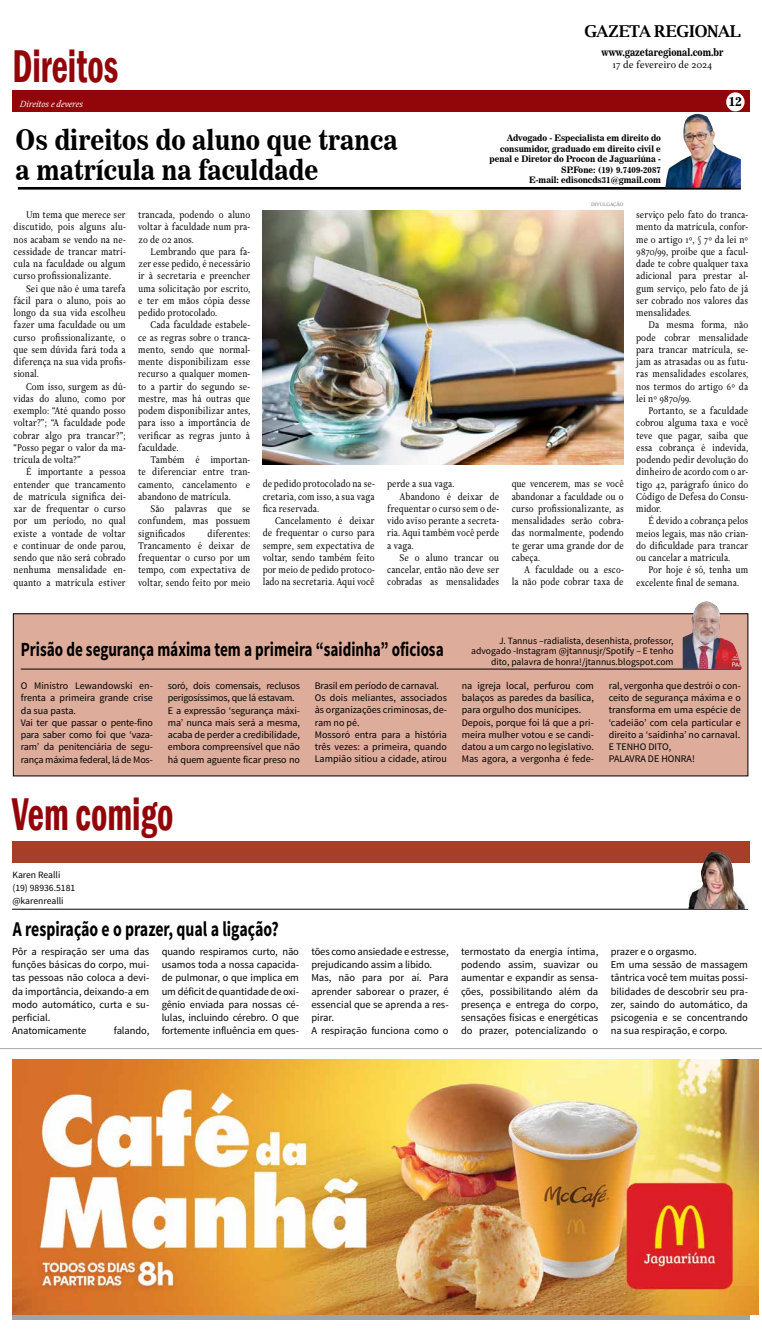
<style>
.page{position:relative;width:762px;height:1332px;background:#fff}
.page>*{position:absolute;margin:0;border:0;box-sizing:border-box;transform-origin:0 0}
.t1{font:600 condensed 47.25px "Franklin Gothic";color:#920609;scale:.75 1}
.t2{font:28px/30.6px "News 706 BT Bold C";color:#000;scale:.9 1}
.t3{font:700 21px "Source Sans Pro";color:#000;scale:.75 1}
.t4{font:700 20.12px "Source Sans Pro";color:#000;scale:.75 1}
.t5{font:700 16.36px "Luxi Serif";letter-spacing:-.02em;color:#000}
.t6{font:13.12px "News 706 BT Bold C";color:#000}
.t7{font:10.5px/12.2px "Delicato Pro";color:#000;text-align:justify;scale:.9 1}
.t8{font:10.5px/13.1px "Source Sans Pro";color:#000}
.t9{font:10.5px "News 706 BT Bold C";color:#000;scale:.87 1}
.t10{font:10.5px "Delicato Pro";color:#000}
.t11{font:10.06px/12.2px "Source Sans Pro";letter-spacing:-.005em;color:#000}
.t12{font:9.62px/10.5px "Source Sans Pro";color:#000;text-align:right}
.t13{font:italic 9.62px "Delicato Pro";color:#fff}
.t14{font:8.75px/10.5px "News 706 BT Bold C";color:#000;text-align:right;scale:.96 1}
.t15{font:5.25px "Delicato Pro";color:#6d6e71}
</style>
<div class="page">
<div style="left:12px;top:1314px;width:737px;height:6px;background:#9fa4a6"></div>
<div style="left:12px;top:90px;width:737px;height:22px;background:#920609"></div>
<div style="left:726px;top:92px;width:18px;height:19px;background:#fff;border-radius:50%"></div>
<hr style="left:18px;top:187px;width:722px;height:3px;background:#000">
<img style="left:665px;top:114px;width:75px;height:74px">
<hr style="left:0;top:1048px;width:761px;height:1px;background:#a7a9ac">
<div style="left:13px;top:614px;width:734px;height:162px;background:#ddac9a"></div>
<div style="left:13px;top:613px;width:735px;height:163px;border:1px solid #000"></div>
<hr style="left:21px;top:669px;width:719px;height:1px;background:#000">
<img style="left:682px;top:602px;width:59px;height:67px">
<img style="left:262px;top:210px;width:361px;height:255px">
<img style="left:12px;top:1059px;width:746px;height:255px">
<div style="left:12px;top:841px;width:737px;height:22px;background:#a73e29"></div>
<hr style="left:12px;top:909px;width:735px;height:1px;background:#000">
<img style="left:688px;top:852px;width:60px;height:57px">
<h1 class="t1" style="left:12px;top:34px;width:142px">Direitos</h1>
<h3 class="t5" style="left:584px;top:20px;width:158px">GAZETA REGIONAL</h3>
<p class="t9" style="left:601px;top:46px;width:142px">www.gazetaregional.com.br</p>
<p class="t10" style="left:612px;top:59px;width:101px">17 de fevereiro de 2024</p>
<p class="t13" style="left:20px;top:98px;width:65px">Direitos e deveres</p>
<p class="t6" style="left:728px;top:93px;width:15px">12</p>
<h2 class="t2" style="left:16px;top:124px;width:426px">Os direitos do aluno que tranca a matrícula na faculdade</h2>
<p class="t14" style="left:489px;top:133px;width:180px">Advogado - Especialista em direito do consumidor, graduado em direito civil e penal e Diretor do Procon de Jaguariúna - SP.Fone: (19) 9.7409-2087<br>E-mail: edisoncds31@gmail.com</p>
<p class="t15" style="left:591px;top:201px;width:34px">DIVULGAÇÃO</p>
<p class="t7" style="left:14px;top:209px;width:126px;text-indent:12px">Um tema que merece ser discutido, pois alguns alu&shy;nos acabam se vendo na ne&shy;cessidade de trancar matrí&shy;cula na faculdade ou algum curso profissionalizante.</p>
<p class="t7" style="left:14px;top:282px;width:126px;text-indent:12px">Sei que não é uma tarefa fácil para o aluno, pois ao longo da sua vida escolheu fazer uma faculdade ou um curso profissionalizante, o que sem dúvida fará toda a diferença na sua vida profis&shy;sional.</p>
<p class="t7" style="left:14px;top:380px;width:126px;text-indent:12px">Com isso, surgem as dú&shy;vidas do aluno, como por exemplo: “Até quando posso voltar?”; “A faculdade pode cobrar algo pra trancar?”; “Posso pegar o valor da ma&shy;trícula de volta?”</p>
<p class="t7" style="left:14px;top:466px;width:126px;text-indent:12px">É importante a pessoa entender que trancamento de matrícula significa dei&shy;xar de frequentar o curso por um período, no qual existe a vontade de voltar e continuar de onde parou, sendo que não será cobrado nenhuma mensalidade en&shy;quanto a matrícula estiver</p>
<p class="t7" style="left:138px;top:209px;width:126px">trancada, podendo o aluno voltar à faculdade num pra&shy;zo de 02 anos.</p>
<p class="t7" style="left:138px;top:246px;width:126px;text-indent:12px">Lembrando que para fa&shy;zer esse pedido, é necessário ir à secretaria e preencher uma solicitação por escrito, e ter em mãos cópia desse pedido protocolado.</p>
<p class="t7" style="left:138px;top:319px;width:126px;text-indent:12px">Cada faculdade estabele&shy;ce as regras sobre o tranca&shy;mento, sendo que normal&shy;mente disponibilizam esse recurso a qualquer momen&shy;to a partir do segundo se&shy;mestre, mas há outras que podem disponibilizar antes, para isso a importância de verificar as regras junto à faculdade.</p>
<p class="t7" style="left:138px;top:454px;width:126px;text-indent:12px">Também é importan&shy;te diferenciar entre tran&shy;camento, cancelamento e abandono de matrícula.</p>
<p class="t7" style="left:138px;top:503px;width:126px;text-indent:12px">São palavras que se confundem, mas possuem significados</p>
<p class="t7" style="left:138px;top:527px;width:126px;text-indent:69px">diferentes:<br>Trancamento é deixar de frequentar o curso por um tempo, com expectativa de voltar, sendo feito por meio</p>
<p class="t7" style="left:262px;top:478px;width:126px">de pedido protocolado na se&shy;cretaria, com isso, a sua vaga fica reservada.</p>
<p class="t7" style="left:262px;top:515px;width:126px;text-indent:12px">Cancelamento é deixar de frequentar o curso para sempre, sem expectativa de voltar, sendo também feito por meio de pedido protoco&shy;lado na secretaria. Aqui você</p>
<p class="t7" style="left:387px;top:478px;width:76px">perde a sua vaga.</p>
<p class="t7" style="left:399px;top:490px;width:112px">Abandono é deixar de</p>
<p class="t7" style="left:387px;top:502px;width:126px">frequentar o curso sem o de-</p>
<p class="t7" style="left:387px;top:515px;width:126px">vido aviso perante a secreta-</p>
<p class="t7" style="left:387px;top:527px;width:126px">ria. Aqui também você perde</p>
<p class="t7" style="left:387px;top:539px;width:31px">a vaga.</p>
<p class="t7" style="left:399px;top:551px;width:112px">Se o aluno trancar ou</p>
<p class="t7" style="left:387px;top:564px;width:126px">cancelar, então não deve ser</p>
<p class="t7" style="left:387px;top:576px;width:126px">cobradas as mensalidades</p>
<p class="t7" style="left:511px;top:478px;width:126px">que vencerem, mas se você abandonar a faculdade ou o curso profissionalizante, as mensalidades serão cobra&shy;das normalmente, podendo te gerar uma grande dor de cabeça.</p>
<p class="t7" style="left:511px;top:564px;width:126px;text-align:right">A faculdade ou a esco-<br>la não pode cobrar taxa de</p>
<p class="t7" style="left:636px;top:209px;width:126px">serviço pelo fato do tranca&shy;mento da matrícula, confor&shy;me o artigo 1º, § 7º da lei nº 9870/99, proíbe que a facul&shy;dade te cobre qualquer taxa adicional para prestar al&shy;gum serviço, pelo fato de já ser cobrado nos valores das mensalidades.</p>
<p class="t7" style="left:636px;top:319px;width:126px;text-indent:12px">Da mesma forma, não pode cobrar mensalidade para trancar matrícula, se&shy;jam as atrasadas ou as futu&shy;ras mensalidades escolares, nos termos do artigo 6º da lei nº 9870/99.</p>
<p class="t7" style="left:636px;top:405px;width:126px;text-indent:12px">Portanto, se a faculdade cobrou alguma taxa e você teve que pagar, saiba que essa cobrança é indevida, podendo pedir devolução do dinheiro de acordo com o ar&shy;tigo 42, parágrafo único do Código de Defesa do Consu&shy;midor.</p>
<p class="t7" style="left:636px;top:515px;width:126px;text-indent:12px">É devido a cobrança pelos meios legais, mas não crian&shy;do dificuldade para trancar ou cancelar a matrícula.</p>
<p class="t7" style="left:636px;top:564px;width:126px;text-indent:12px">Por hoje é só, tenha um excelente final de semana.</p>
<h3 class="t4" style="left:21px;top:637px;width:565px">Prisão de segurança máxima tem a primeira “saidinha” oficiosa</h3>
<p class="t12" style="left:471px;top:635px;width:204px">J. Tannus –radialista, desenhista, professor, advogado -Instagram @jtannusjr/Spotify – E tenho dito, palavra de honra!/jtannus.blogspot.com</p>
<p class="t11" style="left:21px;top:680px;width:134px">O Ministro Lewandowski en&shy;frenta a primeira grande crise da sua pasta.<br>Vai ter que passar o pente-fino para saber como foi que ‘vaza&shy;ram’ da penitenciária de segu&shy;rança máxima federal, lá de Mos-</p>
<p class="t11" style="left:168px;top:680px;width:134px">soró, dois comensais, reclusos perigosíssimos, que lá estavam.<br>E a expressão ‘segurança máxi&shy;ma’ nunca mais será a mesma, acaba de perder a credibilidade, embora compreensível que não há quem aguente ficar preso no</p>
<p class="t11" style="left:315px;top:680px;width:134px">Brasil em período de carnaval.<br>Os dois meliantes, associados às organizações criminosas, de&shy;ram no pé.<br>Mossoró entra para a história três vezes: a primeira, quando<br>Lampião sitiou a cidade, atirou</p>
<p class="t11" style="left:461px;top:680px;width:134px">na igreja local, perfurou com balaços as paredes da basílica, para orgulho dos munícipes.<br>Depois, porque foi lá que a pri&shy;meira mulher votou e se candi&shy;datou a um cargo no legislativo.<br>Mas agora, a vergonha é fede-</p>
<p class="t11" style="left:608px;top:680px;width:134px">ral, vergonha que destrói o con&shy;ceito de segurança máxima e o transforma em uma espécie de ‘cadeião’ com cela particular e direito a ‘saidinha’ no carnaval.<br>E TENHO DITO,<br>PALAVRA DE HONRA!</p>
<h1 class="t1" style="left:12px;top:783px;width:216px">Vem comigo</h1>
<p class="t12" style="left:12px;top:868px;width:64px;line-height:13px;text-align:left">Karen Realli (19) 98936.5181 @karenrealli</p>
<h3 class="t3" style="left:13px;top:915px;width:356px">A respiração e o prazer, qual a ligação?</h3>
<p class="t8" style="left:12px;top:945px;width:139px">Pôr a respiração ser uma das funções básicas do corpo, mui&shy;tas pessoas não coloca a devi&shy;da importância, deixando-a em modo automático, curta e su&shy;perficial.<br>Anatomicamente</p>
<p class="t8" style="left:114px;top:1024px;width:37px">falando,</p>
<p class="t8" style="left:162px;top:945px;width:139px;text-align:justify">quando respiramos curto, não usamos toda a nossa capacida&shy;de pulmonar, o que implica em um déficit de quantidade de oxi&shy;gênio enviada para nossas cé&shy;lulas, incluindo cérebro. O que fortemente influência em ques-</p>
<p class="t8" style="left:311px;top:945px;width:139px">tões como ansiedade e estresse, prejudicando assim a libido.<br>Mas, não para por aí. Para aprender saborear o prazer, é essencial que se aprenda a res&shy;pirar.<br>A respiração funciona como o</p>
<p class="t8" style="left:461px;top:945px;width:139px;text-align:justify">termostato da energia íntima, podendo assim, suavizar ou aumentar e expandir as sensa&shy;ções, possibilitando além da presença e entrega do corpo, sensações físicas e energéticas do prazer, potencializando o</p>
<p class="t8" style="left:610px;top:945px;width:139px">prazer e o orgasmo.<br>Em uma sessão de massagem tântrica você tem muitas possi&shy;bilidades de descobrir seu pra&shy;zer, saindo do automático, da psicogenia e se concentrando na sua respiração, e corpo.</p>
</div>
